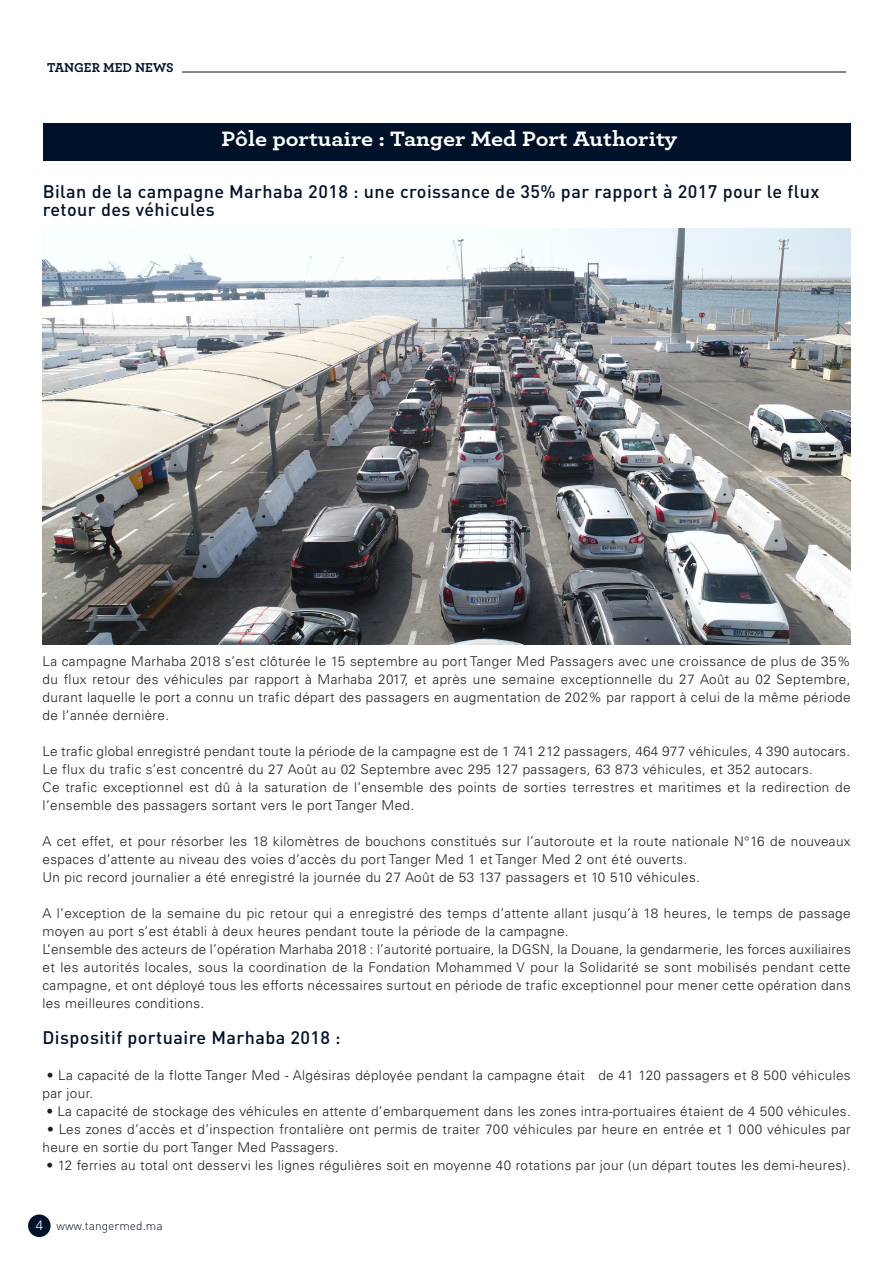
<style>
.page{position:relative;width:893px;height:1263px;background:#fff}
.page>*{position:absolute;margin:0;border:0;box-sizing:border-box;transform-origin:0 0}
.t1{font:700 21.9px "Archer Pro";color:#fff;scale:1.1 1}
.t2{font:500 18px/18px "DIN Pro";letter-spacing:.025em;color:#001229}
.t3{font:300 13.5px/18px "Univers LT Std";letter-spacing:.03em;color:#231f20}
.t4{font:700 13.5px "Archer Pro";color:#001229}
.t5{font:300 12px "DIN Pro";color:#001229}
.s1{font-family:"Univers LT Std";font-size:13.5px;color:#fff}
</style>
<div class="page">
<div style="left:28px;top:1214px;width:23px;height:23px;background:#001229;border-radius:50%"></div>
<hr style="left:182px;top:72px;width:664px;height:1px;background:#001229">
<div style="left:43px;top:123px;width:808px;height:38px;background:#001229"></div>
<img style="left:43px;top:228px;width:807px;height:416px">
<p class="t4" style="left:47px;top:57px;width:128px">TANGER MED NEWS</p>
<p class="t1" style="left:222px;top:121px;width:416px">Pôle portuaire : Tanger Med Port Authority</p>
<p class="t2" style="left:43px;top:182px;width:778px">Bilan de la campagne Marhaba 2018 : une croissance de 35% par rapport à 2017 pour le flux retour des véhicules</p>
<p class="t3" style="left:43px;top:652px;width:809px;text-align:justify">La campagne Marhaba 2018 s’est clôturée le 15 septembre au port Tanger Med Passagers avec une croissance de plus de 35% du flux retour des véhicules par rapport à Marhaba 2017, et après une semaine exceptionnelle du 27 Août au 02 Septembre, durant laquelle le port a connu un trafic départ des passagers en augmentation de 202% par rapport à celui de la même période de l’année dernière.</p>
<p class="t3" style="left:43px;top:742px;width:809px">Le trafic global enregistré pendant toute la période de la campagne est de 1 741 212 passagers, 464 977 véhicules, 4 390 autocars.</p>
<p class="t3" style="left:43px;top:760px;width:772px">Le flux du trafic s’est concentré du 27 Août au 02 Septembre avec 295 127 passagers, 63 873 véhicules, et 352 autocars.</p>
<p class="t3" style="left:43px;top:778px;width:810px">Ce trafic exceptionnel est dû à la saturation de l’ensemble des points de sorties terrestres et maritimes et la redirection de l’ensemble des passagers sortant vers le port Tanger Med.</p>
<p class="t3" style="left:43px;top:832px;width:810px">A cet effet, et pour résorber les 18 kilomètres de bouchons constitués sur l’autoroute et la route nationale N°16 de nouveaux espaces d’attente au niveau des voies d’accès du port Tanger Med 1 et Tanger Med 2 ont été ouverts.</p>
<p class="t3" style="left:43px;top:868px;width:659px">Un pic record journalier a été enregistré la journée du 27 Août de 53 137 passagers et 10 510 véhicules.</p>
<p class="t3" style="left:43px;top:904px;width:810px">A l’exception de la semaine du pic retour qui a enregistré des temps d’attente allant jusqu’à 18 heures, le temps de passage moyen au port s’est établi à deux heures pendant toute la période de la campagne.</p>
<p class="t3" style="left:43px;top:940px;width:810px;text-align:justify">L’ensemble des acteurs de l’opération Marhaba 2018 : l’autorité portuaire, la DGSN, la Douane, la gendarmerie, les forces auxiliaires et les autorités locales, sous la coordination de la Fondation Mohammed V pour la Solidarité se sont mobilisés pendant cette campagne, et ont déployé tous les efforts nécessaires surtout en période de trafic exceptionnel pour mener cette opération dans les meilleures conditions.</p>
<p class="t2" style="left:43px;top:1028px;width:300px">Dispositif portuaire Marhaba 2018 :</p>
<p class="t3" style="left:43px;top:1066px;width:810px;text-indent:4px">• La capacité de la flotte Tanger Med - Algésiras déployée pendant la campagne était de 41 120 passagers et 8 500 véhicules par jour.</p>
<p class="t3" style="left:46px;top:1102px;width:806px">• La capacité de stockage des véhicules en attente d’embarquement dans les zones intra-portuaires étaient de 4 500 véhicules.</p>
<p class="t3" style="left:43px;top:1120px;width:810px;text-indent:5px">• Les zones d’accès et d’inspection frontalière ont permis de traiter 700 véhicules par heure en entrée et 1 000 véhicules par heure en sortie du port Tanger Med Passagers.</p>
<p class="t3" style="left:47px;top:1156px;width:805px">• 12 ferries au total ont desservi les lignes régulières soit en moyenne 40 rotations par jour (un départ toutes les demi-heures).</p>
<p class="t5" style="left:36px;top:1217px;width:128px"><span class="s1">4</span> www.tangermed.ma</p>
</div>
